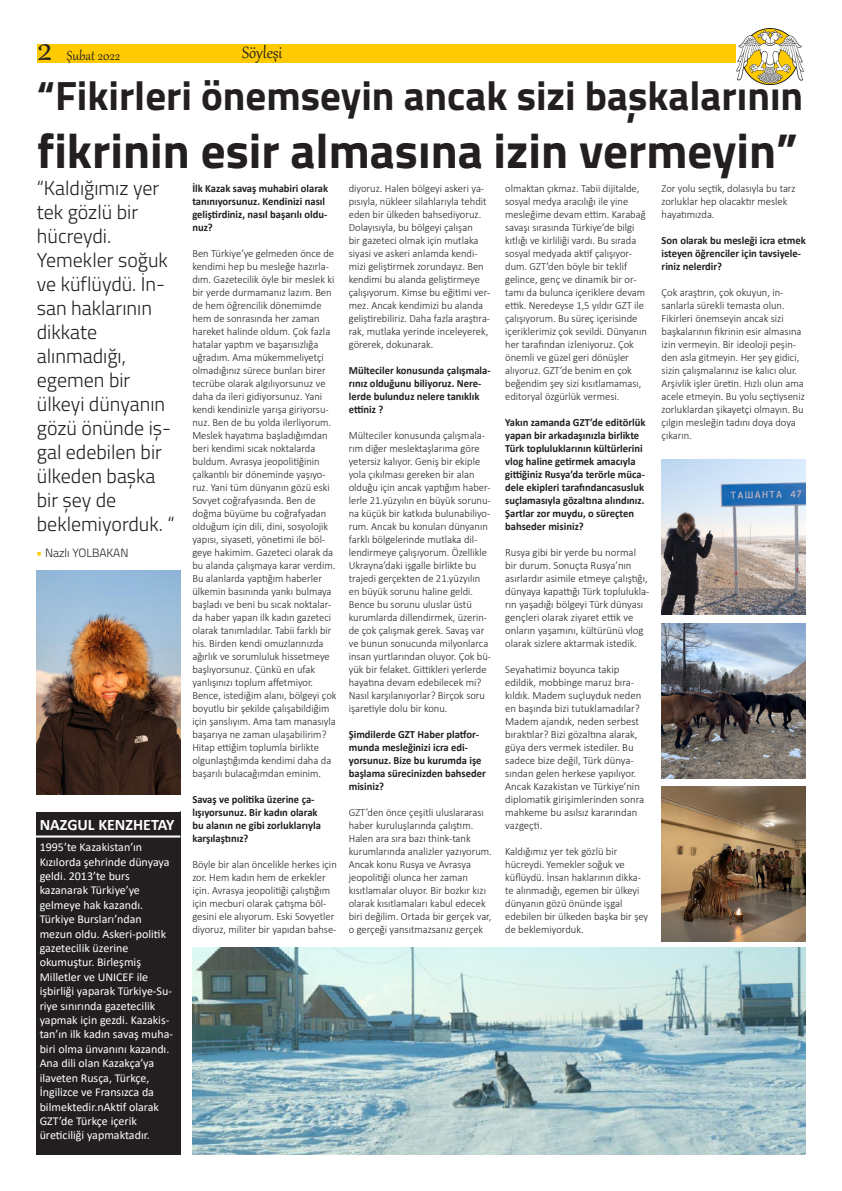
<style>
.page{position:relative;width:842px;height:1191px;background:#fff}
.page>*{position:absolute;margin:0;border:0;box-sizing:border-box;transform-origin:0 0}
.t1{font:700 49px "Titillium Web";color:#231f20}
.t2{font:44px "Gabriola";color:#231f20}
.t3{font:700 41px "Titillium Web";color:#231f20}
.t4{font:300 20px/24px "Titillium Web";color:#231f20}
.t5{font:20px "Gabriola";color:#231f20}
.t6{font:700 16px "Calibri";color:#fff}
.t7{font:16px "Gabriola";color:#231f20}
.t8{font:12px/14.4px "Calibri";color:#fff}
.t9{font:300 12px "Titillium Web";color:#231f20}
.t10{font:300 11px/13px "Calibri";color:#231f20;scale:.96 1}
.t11{font:700 11px/13px "Calibri";color:#231f20;scale:.96 1}
.t12{font:300 11px/13px "Calibri";color:#231f20}
.s1{font-size:13px;color:#ffcb00}
</style>
<div class="page">
<div style="left:38px;top:44px;width:760px;height:19px;background:#ffcb00"></div>
<img style="left:736px;top:28px;width:68px;height:57px">
<div style="left:36px;top:811px;width:144px;height:344px;background:#231f20"></div>
<img style="left:37px;top:570px;width:143px;height:224px">
<hr style="left:36px;top:835px;width:144px;height:2px;background:#fff">
<hr style="left:36px;top:810px;width:144px;height:2px;background:#fff">
<img style="left:192px;top:948px;width:614px;height:207px">
<img style="left:662px;top:459px;width:144px;height:155px">
<img style="left:662px;top:624px;width:144px;height:155px">
<img style="left:662px;top:786px;width:144px;height:155px">
<p class="t2" style="left:38px;top:19px;width:16px">2</p>
<p class="t7" style="left:67px;top:45px;width:55px">Şubat 2022</p>
<p class="t5" style="left:242px;top:39px;width:42px">Söyleşi</p>
<p class="t3" style="left:37px;top:64px;width:768px">“Fikirleri önemseyin ancak sizi başkalarının</p>
<p class="t1" style="left:37px;top:114px;width:762px">fikrinin esir almasına izin vermeyin”</p>
<p class="t4" style="left:37px;top:175px;width:124px">“Kaldığımız yer tek gözlü bir hücreydi.</p>
<p class="t4" style="left:37px;top:247px;width:133px">Yemekler soğuk ve küflüydü. İn&shy;san haklarının</p>
<p class="t4" style="left:37px;top:319px;width:62px">dikkate</p>
<p class="t4" style="left:37px;top:343px;width:91px">alınmadığı,</p>
<p class="t4" style="left:37px;top:367px;width:95px">egemen bir</p>
<p class="t4" style="left:37px;top:391px;width:136px">ülkeyi dünyanın gözü önünde iş&shy;gal edebilen bir</p>
<p class="t4" style="left:37px;top:463px;width:120px">ülkeden başka bir şey de</p>
<p class="t4" style="left:37px;top:511px;width:139px">beklemiyorduk. “</p>
<p class="t11" style="left:192px;top:182px;width:143px">İlk Kazak savaş muhabiri olarak tanınıyorsunuz. Kendinizi nasıl geliştirdiniz, nasıl başarılı oldu&shy;nuz?</p>
<p class="t10" style="left:192px;top:247px;width:152px">Ben Türkiye’ye gelmeden önce de kendimi hep bu mesleğe hazırla&shy;dım. Gazetecilik öyle bir meslek ki bir yerde durmamanız lazım. Ben de hem öğrencilik dönemimde hem de sonrasında her zaman hareket halinde oldum. Çok fazla hatalar yaptım ve başarısızlığa uğradım. Ama mükemmeliyetçi olmadığınız sürece bunları birer tecrübe olarak algılıyorsunuz ve daha da ileri gidiyorsunuz. Yani kendi kendinizle yarışa giriyorsu&shy;nuz. Ben de bu yolda ilerliyorum.<br>Meslek hayatıma başladığımdan beri kendimi sıcak noktalarda buldum. Avrasya jeopolitiğinin çalkantılı bir döneminde yaşıyo&shy;ruz. Yani tüm dünyanın gözü eski<br>Sovyet coğrafyasında. Ben de doğma büyüme bu coğrafyadan olduğum için dili, dini, sosyolojik yapısı, siyaseti, yönetimi ile böl&shy;geye hakimim. Gazeteci olarak da bu alanda çalışmaya karar verdim.<br>Bu alanlarda yaptığım haberler ülkemin basınında yankı bulmaya başladı ve beni bu sıcak noktalar&shy;da haber yapan ilk kadın gazeteci olarak tanımladılar. Tabii farklı bir his. Birden kendi omuzlarınızda ağırlık ve sorumluluk hissetmeye başlıyorsunuz. Çünkü en ufak yanlışınızı toplum affetmiyor.<br>Bence, istediğim alanı, bölgeyi çok boyutlu bir şekilde çalışabildiğim için şanslıyım. Ama tam manasıyla başarıya ne zaman ulaşabilirim?<br>Hitap ettiğim toplumla birlikte olgunlaştığımda kendimi daha da başarılı bulacağımdan eminim.</p>
<p class="t11" style="left:192px;top:793px;width:135px">Savaş ve politika üzerine ça&shy;lışıyorsunuz. Bir kadın olarak bu alanın ne gibi zorluklarıyla karşılaştınız?</p>
<p class="t10" style="left:192px;top:858px;width:152px">Böyle bir alan öncelikle herkes için zor. Hem kadın hem de erkekler için. Avrasya jeopolitiği çalıştığım için mecburi olarak çatışma böl&shy;gesini ele alıyorum. Eski Sovyetler diyoruz, militer bir yapıdan bahse-</p>
<p class="t10" style="left:349px;top:182px;width:149px">diyoruz. Halen bölgeyi askeri ya&shy;pısıyla, nükleer silahlarıyla tehdit eden bir ülkeden bahsediyoruz.<br>Dolayısıyla, bu bölgeyi çalışan<br>bir gazeteci olmak için mutlaka siyasi ve askeri anlamda kendi&shy;mizi geliştirmek zorundayız. Ben kendimi bu alanda geliştirmeye çalışıyorum. Kimse bu eğitimi ver&shy;mez. Ancak kendimizi bu alanda geliştirebiliriz. Daha fazla araştıra&shy;rak, mutlaka yerinde inceleyerek, görerek, dokunarak.</p>
<p class="t11" style="left:349px;top:364px;width:149px">Mülteciler konusunda çalışmala&shy;rınız olduğunu biliyoruz. Nere&shy;lerde bulunduz nelere tanıklık ettiniz ?</p>
<p class="t10" style="left:349px;top:429px;width:150px">Mülteciler konusunda çalışmala&shy;rım diğer meslektaşlarıma göre yetersiz kalıyor. Geniş bir ekiple yola çıkılması gereken bir alan olduğu için ancak yaptığım haber&shy;lerle 21.yüzyılın en büyük sorunu&shy;na küçük bir katkıda bulunabiliyo&shy;rum. Ancak bu konuları dünyanın farklı bölgelerinde mutlaka dil&shy;lendirmeye çalışıyorum. Özellikle Ukrayna’daki işgalle birlikte bu trajedi gerçekten de 21.yüzyılın en büyük sorunu haline geldi.<br>Bence bu sorunu uluslar üstü kurumlarda dillendirmek, üzerin&shy;de çok çalışmak gerek. Savaş var ve bunun sonucunda milyonlarca insan yurtlarından oluyor. Çok bü&shy;yük bir felaket. Gittikleri yerlerde hayatına devam edebilecek mi?<br>Nasıl karşılanıyorlar? Birçok soru işaretiyle dolu bir konu.</p>
<p class="t11" style="left:349px;top:728px;width:144px">Şimdilerde GZT Haber platfor&shy;munda mesleğinizi icra edi&shy;yorsunuz. Bize bu kurumda işe başlama sürecinizden bahseder misiniz?</p>
<p class="t10" style="left:349px;top:806px;width:150px">GZT’den önce çeşitli uluslararası haber kuruluşlarında çalıştım.<br>Halen ara sıra bazı think-tank kurumlarında analizler yazıyorum.<br>Ancak konu Rusya ve Avrasya jeopolitiği olunca her zaman kısıtlamalar oluyor. Bir bozkır kızı olarak kısıtlamaları kabul edecek biri değilim. Ortada bir gerçek var, o gerçeği yansıtmazsanız gerçek</p>
<p class="t10" style="left:505px;top:182px;width:149px">olmaktan çıkmaz. Tabii dijitalde, sosyal medya aracılığı ile yine mesleğime devam ettim. Karabağ savaşı sırasında Türkiye’de bilgi kıtlığı ve kirliliği vardı. Bu sırada sosyal medyada aktif çalışıyor&shy;dum. GZT’den böyle bir teklif gelince, genç ve dinamik bir or&shy;tamı da bulunca içeriklere devam ettik. Neredeyse 1,5 yıldır GZT ile çalışıyorum. Bu süreç içerisinde içeriklerimiz çok sevildi. Dünyanın her tarafından izleniyoruz. Çok önemli ve güzel geri dönüşler alıyoruz. GZT’de benim en çok beğendim şey sizi kısıtlamaması, editoryal özgürlük vermesi.</p>
<p class="t11" style="left:505px;top:416px;width:148px">Yakın zamanda GZT’de editörlük yapan bir arkadaşınızla birlikte<br>Türk topluluklarının kültürlerini vlog haline getirmek amacıyla gittiğiniz Rusya’da terörle müca&shy;dele ekipleri tarafındancasusluk suçlamasıyla gözaltına alındınız.<br>Şartlar zor muydu, o süreçten bahseder misiniz?</p>
<p class="t12" style="left:505px;top:546px;width:146px">Rusya gibi bir yerde bu normal bir durum. Sonuçta Rusya’nın asırlardır asimile etmeye çalıştığı, dünyaya kapattığı Türk toplulukla&shy;rın yaşadığı bölgeyi Türk dünyası gençleri olarak ziyaret ettik ve onların yaşamını, kültürünü vlog olarak sizlere aktarmak istedik.</p>
<p class="t12" style="left:505px;top:663px;width:141px">Seyahatimiz boyunca takip edildik, mobbinge maruz bıra&shy;kıldık. Madem suçluyduk neden en başında bizi tutuklamadılar?<br>Madem ajandık, neden serbest bıraktılar? Bizi gözaltına alarak, güya ders vermek istediler. Bu sadece bize değil, Türk dünya&shy;sından gelen herkese yapılıyor.<br>Ancak Kazakistan ve Türkiye’nin diplomatik girişimlerinden sonra mahkeme bu asılsız kararından vazgeçti.</p>
<p class="t10" style="left:505px;top:845px;width:151px">Kaldığımız yer tek gözlü bir hücreydi. Yemekler soğuk ve küflüydü. İnsan haklarının dikka&shy;te alınmadığı, egemen bir ülkeyi dünyanın gözü önünde işgal edebilen bir ülkeden başka bir şey de beklemiyorduk.</p>
<p class="t10" style="left:662px;top:182px;width:141px">Zor yolu seçtik, dolasıyla bu tarz zorluklar hep olacaktır meslek hayatımızda.</p>
<p class="t11" style="left:662px;top:234px;width:152px">Son olarak bu mesleği icra etmek isteyen öğrenciler için tavsiyele&shy;riniz nelerdir?</p>
<p class="t10" style="left:662px;top:286px;width:151px">Çok araştırın, çok okuyun, in&shy;sanlarla sürekli temasta olun.<br>Fikirleri önemseyin ancak sizi başkalarının fikrinin esir almasına izin vermeyin. Bir ideoloji peşin&shy;den asla gitmeyin. Her şey gidici, sizin çalışmalarınız ise kalıcı olur.<br>Arşivlik işler üretin. Hızlı olun ama acele etmeyin. Bu yolu seçtiyseniz zorluklardan şikayetçi olmayın. Bu çılgın mesleğin tadını doya doya çıkarın.</p>
<p class="t9" style="left:36px;top:544px;width:94px"><span class="s1">•</span> Nazlı YOLBAKAN</p>
<p class="t6" style="left:40px;top:813px;width:136px">NAZGUL KENZHETAY</p>
<p class="t8" style="left:40px;top:839px;width:104px">1995’te Kazakistan’ın</p>
<p class="t8" style="left:40px;top:854px;width:131px">Kızılorda şehrinde dünyaya geldi. 2013’te burs</p>
<p class="t8" style="left:40px;top:883px;width:102px">kazanarak Türkiye’ye</p>
<p class="t8" style="left:40px;top:897px;width:105px">gelmeye hak kazandı.</p>
<p class="t8" style="left:40px;top:911px;width:128px">Türkiye Bursları’ndan mezun oldu. Askeri-politik gazetecilik üzerine</p>
<p class="t8" style="left:40px;top:955px;width:103px">okumuştur. Birleşmiş</p>
<p class="t8" style="left:40px;top:969px;width:110px">Milletler ve UNICEF ile</p>
<p class="t8" style="left:40px;top:983px;width:135px">işbirliği yaparak Türkiye-Su&shy;riye sınırında gazetecilik yapmak için gezdi. Kazakis&shy;tan’ın ilk kadın savaş muha&shy;biri olma ünvanını kazandı.<br>Ana dili olan Kazakça’ya ilaveten Rusça, Türkçe,</p>
<p class="t8" style="left:40px;top:1084px;width:116px">İngilizce ve Fransızca da</p>
<p class="t8" style="left:40px;top:1099px;width:121px">bilmektedir.nAktif olarak</p>
<p class="t8" style="left:40px;top:1113px;width:99px">GZT’de Türkçe içerik</p>
<p class="t8" style="left:40px;top:1127px;width:112px">üreticiliği yapmaktadır.</p>
</div>
